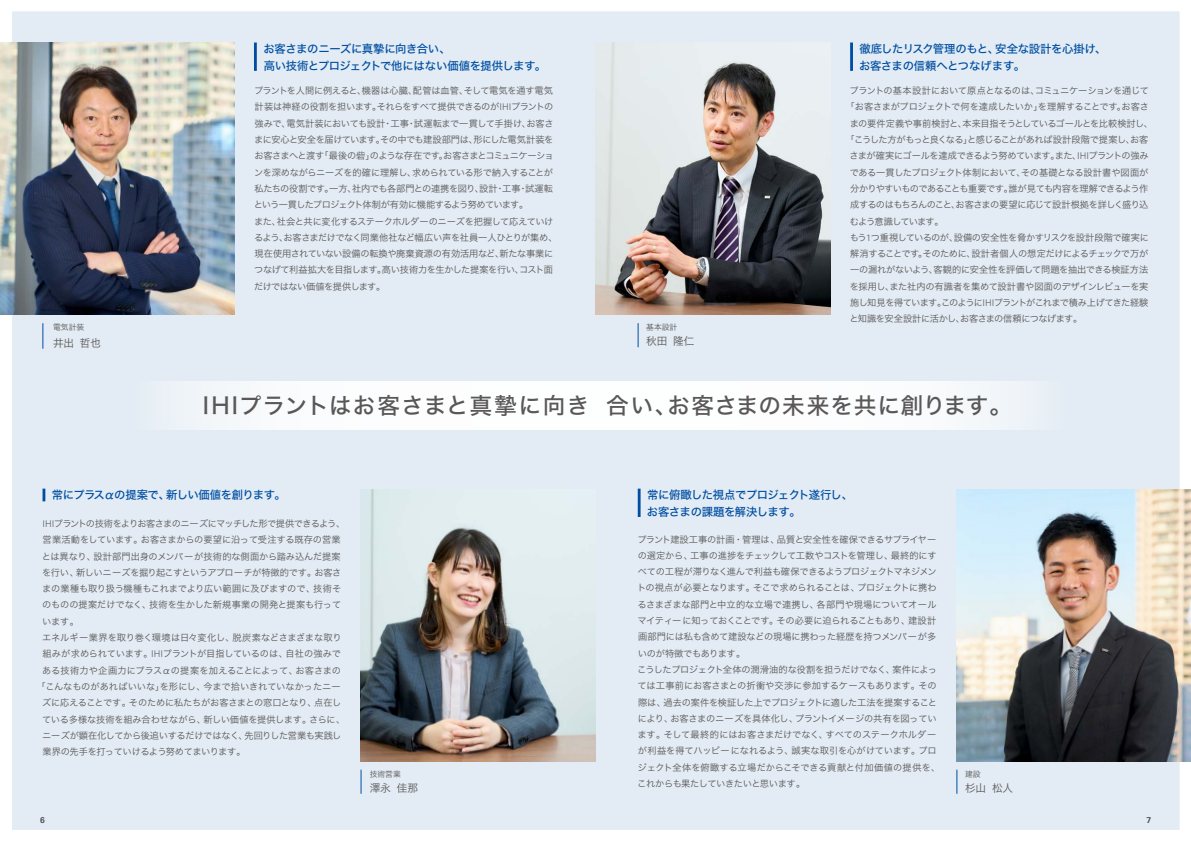
<style>
.page{position:relative;width:1191px;height:842px;background:#fff}
.page>*{position:absolute;margin:0;border:0;box-sizing:border-box;transform-origin:0 0}
.見出し_20Q_ヒラギノ角ゴ_w5_白抜{font:22.7px "Hira Kaku Std N W5";letter-spacing:.04em;color:#595757}
.本文_見出しW5_14Q{font:11.3px "Hira Kaku Std N W5";letter-spacing:-.035em;color:#004ea2}
.本文_IHI_13Q{font:10.6px "Hira Kaku Std N W3";color:#595757}
.キャプション{font:10.6px "Hira Kaku Std N W3";color:#595757}
.本文_IHI_13Q-2{font:9.2px/16.3px "Hira Kaku Std N W3";letter-spacing:-.03em;color:#595757;text-align:justify}
.本文_IHI_13Q-3{font:9.2px "Hira Kaku Std N W3";letter-spacing:-.065em;color:#595757}
.本文_IHI_13Q-4{font:9.2px "Hira Kaku Std N W3";letter-spacing:-.06em;color:#595757}
.本文_IHI_13Q-5{font:9.2px "Hira Kaku Std N W3";letter-spacing:-.005em;color:#595757}
.本文_IHI_13Q-6{font:9.2px "Hira Kaku Std N W3";color:#595757}
.本文_IHI_13Q-7{font:9.2px "Hira Kaku Std N W3";letter-spacing:-.09em;color:#595757}
.t1{font:700 8.5px "Univers LT Std";color:#595757}
.キャプション-2{font:7.8px "Hira Kaku Std N W3";color:#595757}
.s1{font-family:"Univers LT Std";font-weight:300}
</style>
<div class="page">
<div style="left:0;top:11px;width:1191px;height:819px;background:#e3ecf4"></div>
<img style="left:0;top:43px;width:235px;height:272px">
<img style="left:361px;top:489px;width:234px;height:272px">
<img style="left:595px;top:43px;width:235px;height:272px">
<img style="left:956px;top:489px;width:235px;height:272px">
<svg style="left:43px;top:323px;width:1px;height:26px"></svg>
<svg style="left:361px;top:770px;width:1px;height:24px"></svg>
<svg style="left:638px;top:323px;width:1px;height:24px"></svg>
<svg style="left:956px;top:770px;width:1px;height:24px"></svg>
<div style="left:129px;top:381px;width:933px;height:48px;background:#fff"></div>
<hr style="left:638px;top:489px;width:2px;height:28px;background:#004ea2">
<svg style="left:43px;top:489px;width:2px;height:12px"></svg>
<hr style="left:254px;top:43px;width:3px;height:28px;background:#004ea2">
<hr style="left:850px;top:43px;width:3px;height:28px;background:#004ea2">
<p class="キャプション-2" style="left:53px;top:321px;width:33px">電気計装</p>
<p class="本文_IHI_13Q" style="left:53px;top:335px;width:49px">井出 哲也</p>
<p class="本文_見出しW5_14Q" style="left:263px;top:40px;width:189px">お客さまのニーズに真摯に向き合い、</p>
<p class="本文_見出しW5_14Q" style="left:264px;top:57px;width:284px">高い技術とプロジェクトで他にはない価値を提供します。</p>
<p class="本文_IHI_13Q-2" style="left:254px;top:82px;width:301px">プラントを人間に例えると、機器は心臓、配管は血管、そして電気を通す電気計装は神経の役割を担います。それらをすべて提供できるのが<span class="s1">IHI</span>プラントの強みで、電気計装においても設計・工事・試運転まで一貫して手掛け、お客さまに安心と安全を届けています。その中でも建設部門は、形にした電気計装をお客さまへと渡す「最後の砦」のような存在です。お客さまとコミュニケーションを深めながらニーズを的確に理解し、求められている形で納入することが私たちの役割です。一方、社内でも各部門との連携を図り、設計・工事・試運転という一貫したプロジェクト体制が有効に機能するよう努めています。</p>
<p class="本文_IHI_13Q-2" style="left:254px;top:213px;width:305px;text-align:left">また、社会と共に変化するステークホルダーのニーズを把握して応えていけるよう、お客さまだけでなく同業他社など幅広い声を社員一人ひとりが集め、現在使用されていない設備の転換や廃棄資源の有効活用など、新たな事業につなげて利益拡大を目指します。高い技術力を生かした提案を行い、コスト面だけではない価値を提供します。</p>
<p class="キャプション-2" style="left:646px;top:321px;width:33px">基本設計</p>
<p class="キャプション" style="left:646px;top:333px;width:50px">秋田 隆仁</p>
<p class="本文_見出しW5_14Q" style="left:859px;top:40px;width:249px">徹底したリスク管理のもと、安全な設計を心掛け、</p>
<p class="本文_見出しW5_14Q" style="left:859px;top:57px;width:168px">お客さまの信頼へとつなげます。</p>
<p class="本文_IHI_13Q-2" style="left:849px;top:82px;width:301px">プラントの基本設計において原点となるのは、コミュニケーションを通じて</p>
<p class="本文_IHI_13Q-2" style="left:845px;top:99px;width:305px">「お客さまがプロジェクトで何を達成したいか」を理解することです。お客さ</p>
<p class="本文_IHI_13Q-2" style="left:849px;top:115px;width:305px">まの要件定義や事前検討と、本来目指そうとしているゴールとを比較検討し、</p>
<p class="本文_IHI_13Q-4" style="left:845px;top:133px;width:304px">「こうした方がもっと良くなる」と感じることがあれば設計段階で提案し、お客</p>
<p class="本文_IHI_13Q-3" style="left:849px;top:149px;width:300px">さまが確実にゴールを達成できるよう努めています。また、<span class="s1">IHI</span>プラントの強み</p>
<p class="本文_IHI_13Q-2" style="left:849px;top:164px;width:300px">である一貫したプロジェクト体制において、その基礎となる設計書や図面が</p>
<p class="本文_IHI_13Q-3" style="left:850px;top:181px;width:300px">分かりやすいものであることも重要です。誰が見ても内容を理解できるよう作</p>
<p class="本文_IHI_13Q-3" style="left:850px;top:198px;width:300px">成するのはもちろんのこと、お客さまの要望に応じて設計根拠を詳しく盛り込</p>
<p class="本文_IHI_13Q-7" style="left:850px;top:214px;width:95px">むよう意識しています。</p>
<p class="本文_IHI_13Q-2" style="left:849px;top:229px;width:301px">もう<span class="s1">1</span>つ重視しているのが、設備の安全性を脅かすリスクを設計段階で確実に解消することです。そのために、設計者個人の想定だけによるチェックで万が一の漏れがないよう、客観的に安全性を評価して問題を抽出できる検証方法を採用し、また社内の有識者を集めて設計書や図面のデザインレビューを実施し知見を得ています。このように<span class="s1">IHI</span>プラントがこれまで積み上げてきた経験と知識を安全設計に活かし、お客さまの信頼につなげます。</p>
<p class="見出し_20Q_ヒラギノ角ゴ_w5_白抜" style="left:203px;top:388px;width:810px">IHIプラントはお客さまと真摯に向き　合い、お客さまの未来を共に創ります。</p>
<p class="本文_見出しW5_14Q" style="left:52px;top:486px;width:236px">常にプラスαの提案で、新しい価値を創ります。</p>
<p class="本文_IHI_13Q-2" style="left:42px;top:515px;width:305px;text-align:left"><span class="s1">IHI</span>プラントの技術をよりお客さまのニーズにマッチした形で提供できるよう、営業活動をしています。お客さまからの要望に沿って受注する既存の営業とは異なり、設計部門出身のメンバーが技術的な側面から踏み込んだ提案を行い、新しいニーズを掘り起こすというアプローチが特徴的です。お客さまの業種も取り扱う機種もこれまでより広い範囲に及びますので、技術そのものの提案だけでなく、技術を生かした新規事業の開発と提案も行っています。</p>
<p class="本文_IHI_13Q-2" style="left:42px;top:629px;width:301px">エネルギー業界を取り巻く環境は日々変化し、脱炭素などさまざまな取り</p>
<p class="本文_IHI_13Q-2" style="left:43px;top:646px;width:300px">組みが求められています。<span class="s1">IHI</span>プラントが目指しているのは、自社の強みで</p>
<p class="本文_IHI_13Q-6" style="left:42px;top:663px;width:300px">ある技術力や企画力にプラスαの提案を加えることによって、お客さまの</p>
<p class="本文_IHI_13Q-5" style="left:37px;top:679px;width:306px">「こんなものがあればいいな」を形にし、今まで拾いきれていなかったニー</p>
<p class="本文_IHI_13Q-2" style="left:42px;top:694px;width:301px">ズに応えることです。そのために私たちがお客さまとの窓口となり、点在し</p>
<p class="本文_IHI_13Q-2" style="left:42px;top:711px;width:305px">ている多様な技術を組み合わせながら、新しい価値を提供します。さらに、</p>
<p class="本文_IHI_13Q-2" style="left:42px;top:727px;width:301px">ニーズが顕在化してから後追いするだけではなく、先回りした営業も実践し</p>
<p class="本文_IHI_13Q-2" style="left:43px;top:743px;width:205px">業界の先手を打っていけるよう努めてまいります。</p>
<p class="キャプション-2" style="left:370px;top:768px;width:33px">技術営業</p>
<p class="本文_IHI_13Q" style="left:370px;top:780px;width:50px">澤永 佳那</p>
<p class="本文_見出しW5_14Q" style="left:647px;top:486px;width:207px">常に俯瞰した視点でプロジェクト遂行し、</p>
<p class="本文_見出しW5_14Q" style="left:647px;top:503px;width:155px">お客さまの課題を解決します。</p>
<p class="本文_IHI_13Q-2" style="left:637px;top:531px;width:301px">プラント建設工事の計画・管理は、品質と安全性を確保できるサプライヤーの選定から、工事の進捗をチェックして工数やコストを管理し、最終的にすべての工程が滞りなく進んで利益も確保できるようプロジェクトマネジメントの視点が必要となります。そこで求められることは、プロジェクトに携わるさまざまな部門と中立的な立場で連携し、各部門や現場についてオールマイティーに知っておくことです。その必要に迫られることもあり、建設計画部門には私も含めて建設などの現場に携わった経歴を持つメンバーが多いのが特徴でもあります。</p>
<p class="本文_IHI_13Q-2" style="left:637px;top:661px;width:305px;text-align:left">こうしたプロジェクト全体の潤滑油的な役割を担うだけでなく、案件によっては工事前にお客さまとの折衝や交渉に参加するケースもあります。その際は、過去の案件を検証した上でプロジェクトに適した工法を提案することにより、お客さまのニーズを具体化し、プラントイメージの共有を図っています。そして最終的にはお客さまだけでなく、すべてのステークホルダーが利益を得てハッピーになれるよう、誠実な取引を心がけています。プロジェクト全体を俯瞰する立場だからこそできる貢献と付加価値の提供を、これからも果たしていきたいと思います。</p>
<p class="キャプション-2" style="left:965px;top:768px;width:17px">建設</p>
<p class="本文_IHI_13Q" style="left:965px;top:780px;width:50px">杉山 松人</p>
<p class="t1" style="left:40px;top:814px;width:6px">6</p>
<p class="t1" style="left:1146px;top:814px;width:6px">7</p>
</div>
